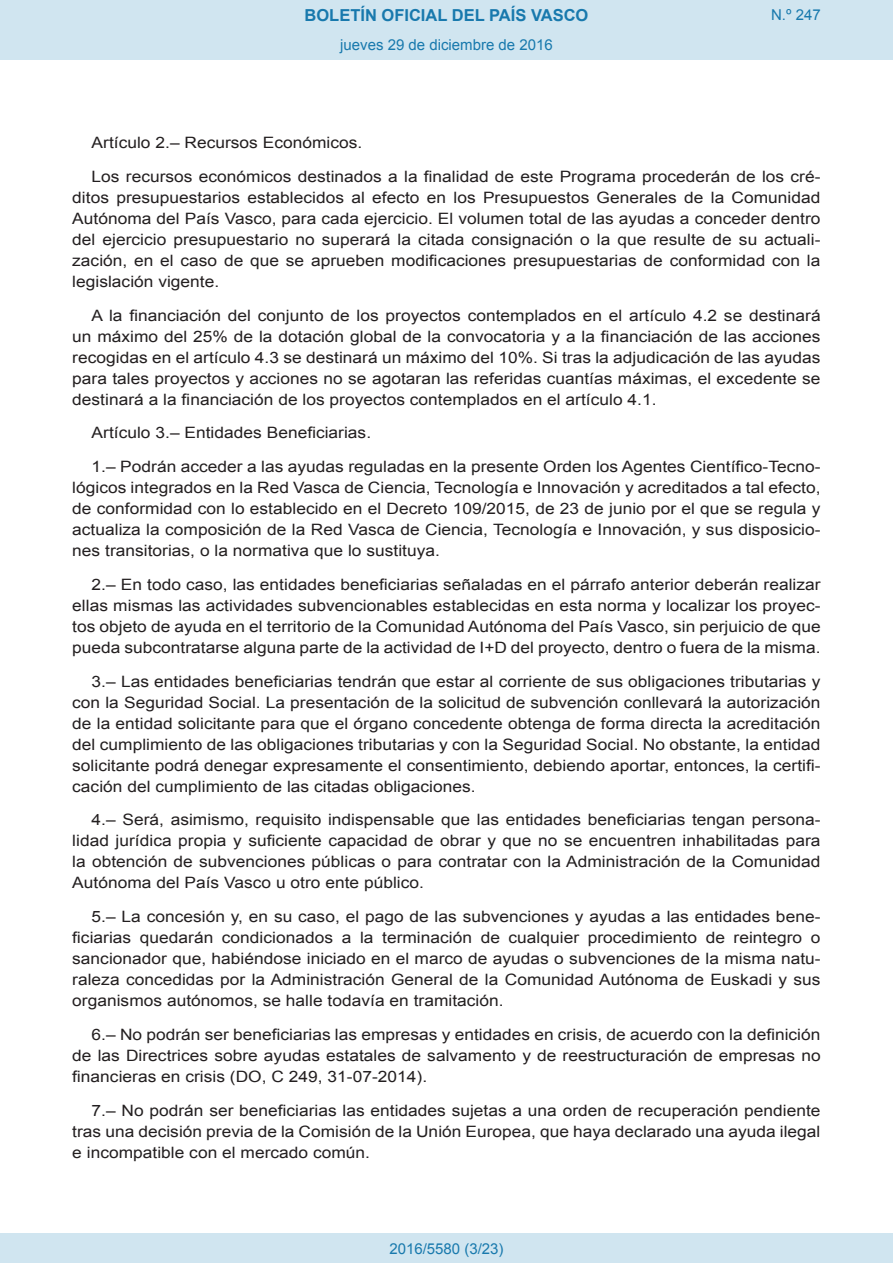
<style>
.page{position:relative;width:893px;height:1263px;background:#fff}
.page>*{position:absolute;margin:0;border:0;box-sizing:border-box;transform-origin:0 0}
.t1{font:700 16.5px "Arial";color:#1879ad}
.BOPVDetalle{font:15.6px/21px "Arial";color:#231f20;text-align:justify;scale:1.11 1}
.Paginacion_Centro{font:15px "Arial";color:#1879ad}
</style>
<div class="page">
<div style="left:0;top:0;width:893px;height:60px;background:#d0e5f0"></div>
<div style="left:0;top:1233px;width:893px;height:30px;background:#d0e5f0"></div>
<p class="t1" style="left:305px;top:4px;width:285px">BOLETÍN OFICIAL DEL PAÍS VASCO</p>
<p class="Paginacion_Centro" style="left:340px;top:35px;width:214px">jueves 29 de diciembre de 2016</p>
<p class="Paginacion_Centro" style="left:771px;top:5px;width:51px">N.º 247</p>
<p class="BOPVDetalle" style="left:92px;top:132px;width:245px">Artículo 2.– Recursos Económicos.</p>
<p class="BOPVDetalle" style="left:72px;top:166px;width:676px;text-indent:19px">Los recursos económicos destinados a la finalidad de este Programa procederán de los cré&shy;ditos presupuestarios establecidos al efecto en los Presupuestos Generales de la Comunidad Autónoma del País Vasco, para cada ejercicio. El volumen total de las ayudas a conceder dentro del ejercicio presupuestario no superará la citada consignación o la que resulte de su actuali&shy;zación, en el caso de que se aprueben modificaciones presupuestarias de conformidad con la legislación vigente.</p>
<p class="BOPVDetalle" style="left:72px;top:305px;width:676px;text-indent:19px">A la financiación del conjunto de los proyectos contemplados en el artículo 4.2 se destinará un máximo del 25% de la dotación global de la convocatoria y a la financiación de las acciones recogidas en el artículo 4.3 se destinará un máximo del 10%. Si tras la adjudicación de las ayudas para tales proyectos y acciones no se agotaran las referidas cuantías máximas, el excedente se destinará a la financiación de los proyectos contemplados en el artículo 4.1.</p>
<p class="BOPVDetalle" style="left:92px;top:423px;width:253px">Artículo 3.– Entidades Beneficiarias.</p>
<p class="BOPVDetalle" style="left:72px;top:456px;width:676px;text-indent:19px">1.– Podrán acceder a las ayudas reguladas en la presente Orden los Agentes Científico-Tecno&shy;lógicos integrados en la Red Vasca de Ciencia, Tecnología e Innovación y acreditados a tal efecto, de conformidad con lo establecido en el Decreto 109/2015, de 23 de junio por el que se regula y actualiza la composición de la Red Vasca de Ciencia, Tecnología e Innovación, y sus disposicio&shy;nes transitorias, o la normativa que lo sustituya.</p>
<p class="BOPVDetalle" style="left:72px;top:574px;width:676px;text-indent:19px">2.– En todo caso, las entidades beneficiarias señaladas en el párrafo anterior deberán realizar ellas mismas las actividades subvencionables establecidas en esta norma y localizar los proyec&shy;tos objeto de ayuda en el territorio de la Comunidad Autónoma del País Vasco, sin perjuicio de que pueda subcontratarse alguna parte de la actividad de I+D del proyecto, dentro o fuera de la misma.</p>
<p class="BOPVDetalle" style="left:72px;top:671px;width:676px;text-indent:19px">3.– Las entidades beneficiarias tendrán que estar al corriente de sus obligaciones tributarias y con la Seguridad Social. La presentación de la solicitud de subvención conllevará la autorización de la entidad solicitante para que el órgano concedente obtenga de forma directa la acreditación del cumplimiento de las obligaciones tributarias y con la Seguridad Social. No obstante, la entidad solicitante podrá denegar expresamente el consentimiento, debiendo aportar, entonces, la certifi&shy;cación del cumplimiento de las citadas obligaciones.</p>
<p class="BOPVDetalle" style="left:72px;top:810px;width:676px;text-indent:19px">4.– Será, asimismo, requisito indispensable que las entidades beneficiarias tengan persona&shy;lidad jurídica propia y suficiente capacidad de obrar y que no se encuentren inhabilitadas para la obtención de subvenciones públicas o para contratar con la Administración de la Comunidad Autónoma del País Vasco u otro ente público.</p>
<p class="BOPVDetalle" style="left:72px;top:906px;width:676px;text-indent:19px">5.– La concesión y, en su caso, el pago de las subvenciones y ayudas a las entidades bene&shy;ficiarias quedarán condicionados a la terminación de cualquier procedimiento de reintegro o sancionador que, habiéndose iniciado en el marco de ayudas o subvenciones de la misma natu&shy;raleza concedidas por la Administración General de la Comunidad Autónoma de Euskadi y sus organismos autónomos, se halle todavía en tramitación.</p>
<p class="BOPVDetalle" style="left:72px;top:1024px;width:676px;text-indent:19px">6.– No podrán ser beneficiarias las empresas y entidades en crisis, de acuerdo con la definición de las Directrices sobre ayudas estatales de salvamento y de reestructuración de empresas no financieras en crisis (DO, C 249, 31-07-2014).</p>
<p class="BOPVDetalle" style="left:72px;top:1100px;width:676px;text-indent:19px">7.– No podrán ser beneficiarias las entidades sujetas a una orden de recuperación pendiente tras una decisión previa de la Comisión de la Unión Europea, que haya declarado una ayuda ilegal e incompatible con el mercado común.</p>
<p class="Paginacion_Centro" style="left:389px;top:1238px;width:116px">2016/5580 (3/23)</p>
</div>
